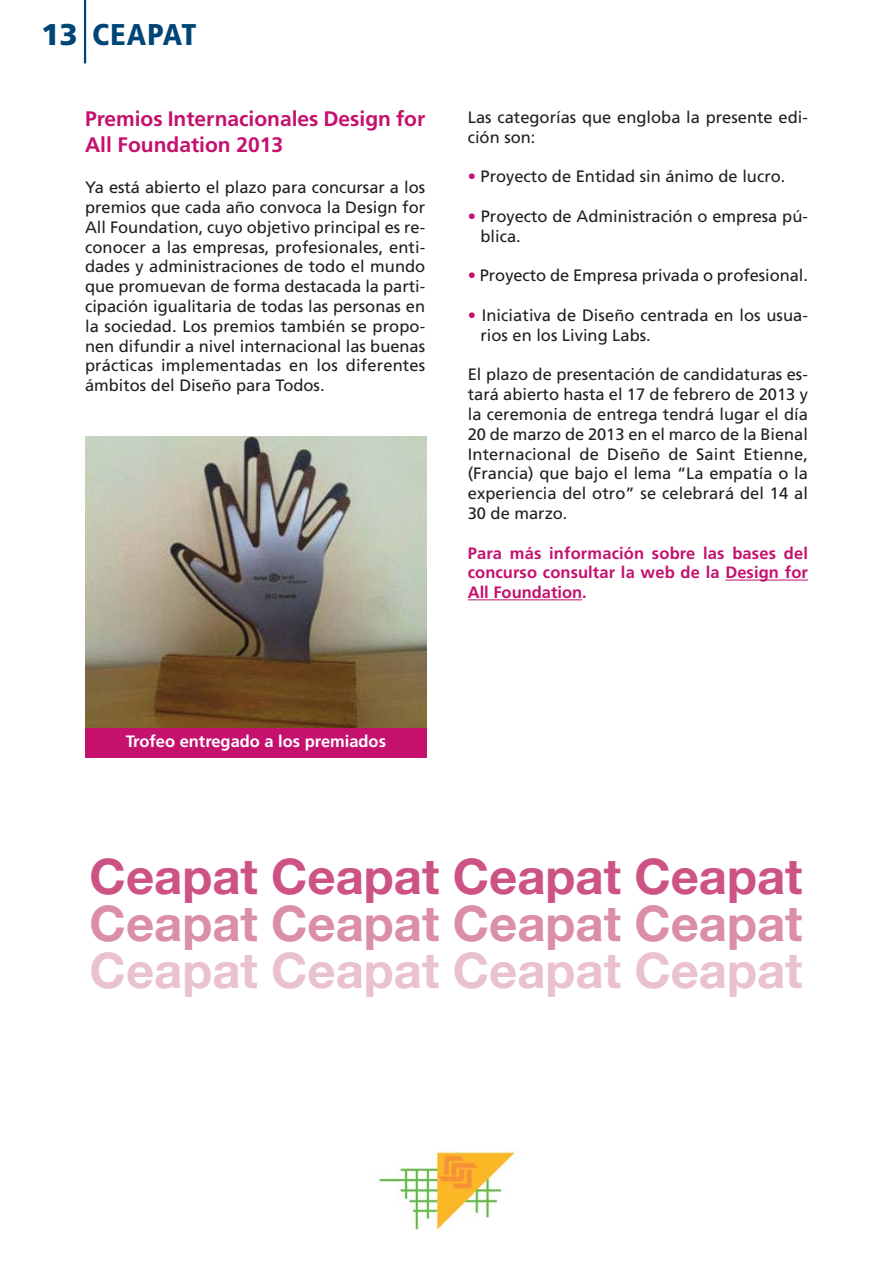
<style>
.page{position:relative;width:893px;height:1263px;background:#fff}
.page>*{position:absolute;margin:0;border:0;box-sizing:border-box;transform-origin:0 0}
.t1{font:700 49.05px "Helvetica Neue";color:#cc5383}
.t2{font:700 49.05px "Helvetica Neue";color:#db8ea8}
.t3{font:700 49.05px "Helvetica Neue";color:#eac2ce}
.t4{font:900 condensed 30px "Frutiger";letter-spacing:.03em;color:#004577}
.t5{font:700 21px/25.2px "Frutiger";color:#c4116e}
.t6{font:16.5px/19.8px "Frutiger";color:#231f20}
.t7{font:700 16.5px/19.8px "Frutiger";letter-spacing:.005em;color:#c4116e;text-align:justify}
.t8{font:700 16.5px "Frutiger";color:#fff}
.s1{font-stretch:normal}
.s2{color:#c4116e}
</style>
<div class="page">
<hr style="left:84px;top:0;width:2px;height:63px;background:#004577">
<hr style="left:725px;top:580px;width:83px;height:1px;background:#c4116e">
<hr style="left:468px;top:599px;width:114px;height:1px;background:#c4116e">
<img style="left:85px;top:437px;width:342px;height:291px">
<div style="left:85px;top:728px;width:342px;height:30px;background:#c4116e"></div>
<img style="left:377px;top:1151px;width:138px;height:80px">
<p class="t4" style="left:41px;top:23px;width:157px"><span class="s1">13</span> CEAPAT</p>
<h2 class="t5" style="left:85px;top:108px;width:342px">Premios Internacionales Design for<br>All Foundation 2013</h2>
<p class="t6" style="left:85px;top:179px;width:342px;text-align:justify">Ya está abierto el plazo para concursar a los premios que cada año convoca la Design for All Foundation, cuyo objetivo principal es re&shy;conocer a las empresas, profesionales, enti&shy;dades y administraciones de todo el mundo que promuevan de forma destacada la parti&shy;cipación igualitaria de todas las personas en la sociedad. Los premios también se propo&shy;nen difundir a nivel internacional las buenas prácticas implementadas en los diferentes ámbitos del Diseño para Todos.</p>
<p class="t6" style="left:468px;top:109px;width:342px">Las categorías que engloba la presente edi&shy;ción son:</p>
<p class="t6" style="left:468px;top:168px;width:319px"><span class="s2">•</span> Proyecto de Entidad sin ánimo de lucro.</p>
<p class="t6" style="left:480px;top:208px;width:329px;text-indent:-13px"><span class="s2">•</span> Proyecto de Administración o empresa pú&shy;blica.</p>
<p class="t6" style="left:468px;top:267px;width:342px"><span class="s2">•</span> Proyecto de Empresa privada o profesional.</p>
<p class="t6" style="left:480px;top:307px;width:329px;text-indent:-13px"><span class="s2">•</span> Iniciativa de Diseño centrada en los usua&shy;rios en los Living Labs.</p>
<p class="t6" style="left:468px;top:366px;width:342px;text-align:justify">El plazo de presentación de candidaturas es&shy;tará abierto hasta el 17 de febrero de 2013 y la ceremonia de entrega tendrá lugar el día 20 de marzo de 2013 en el marco de la Bienal Internacional de Diseño de Saint Etienne, (Francia) que bajo el lema “La empatía o la experiencia del otro” se celebrará del 14 al 30 de marzo.</p>
<p class="t7" style="left:468px;top:544px;width:342px">Para más información sobre las bases del concurso consultar la web de la Design for All Foundation.</p>
<p class="t8" style="left:126px;top:735px;width:262px">Trofeo entregado a los premiados</p>
<h1 class="t1" style="left:90px;top:859px;width:714px">Ceapat Ceapat Ceapat Ceapat</h1>
<h1 class="t2" style="left:90px;top:906px;width:714px">Ceapat Ceapat Ceapat Ceapat</h1>
<h1 class="t3" style="left:90px;top:953px;width:714px">Ceapat Ceapat Ceapat Ceapat</h1>
</div>
